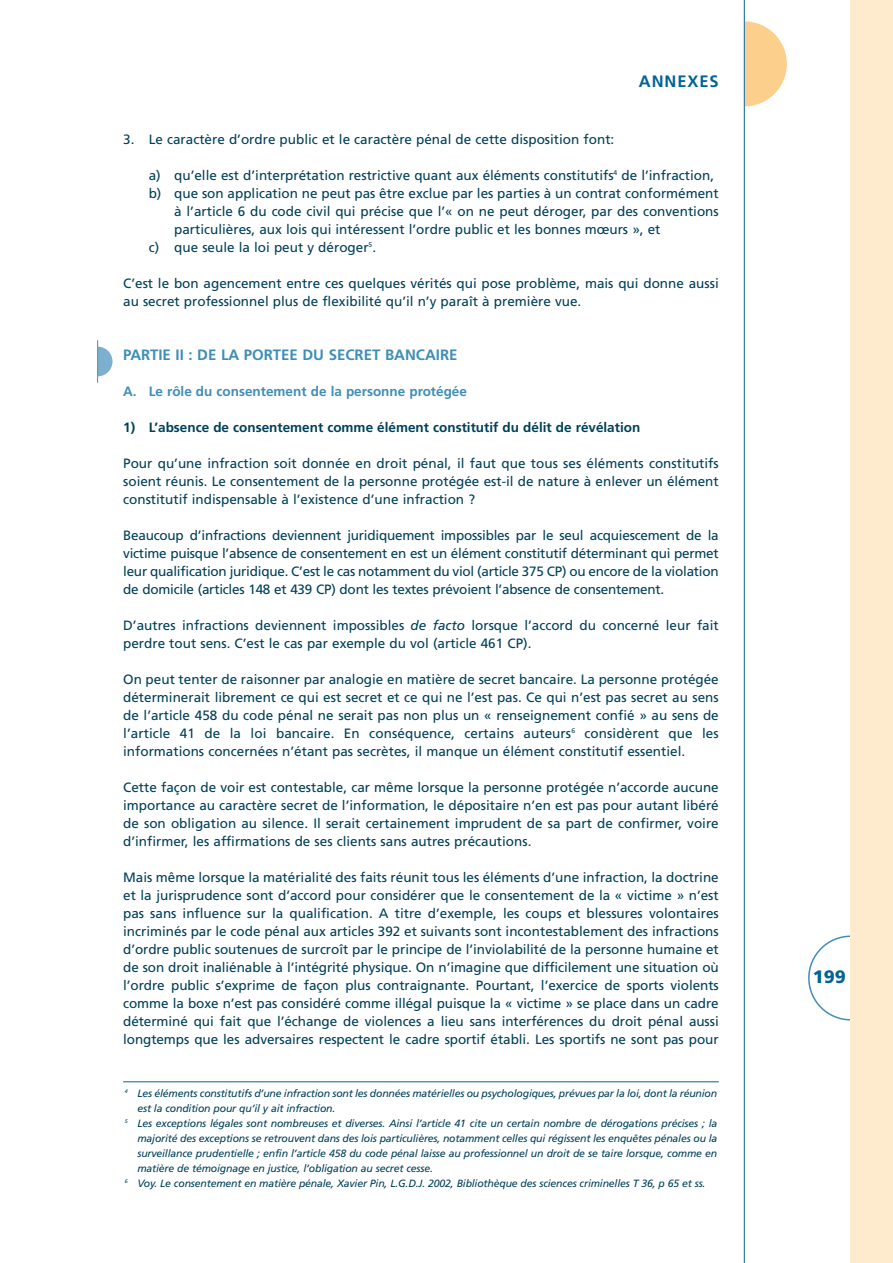
<style>
.page{position:relative;width:893px;height:1263px;background:#fff}
.page>*{position:absolute;margin:0;border:0;box-sizing:border-box;transform-origin:0 0}
.t1{font:900 18px "Frutiger";color:#006494}
.t2{font:700 16.5px "Frutiger";letter-spacing:.055em;color:#006494}
.t3{font:700 15px "Frutiger";color:#3f8eb6}
.t4{font:13.5px/18px "Frutiger";color:#004058;text-align:justify}
.t5{font:700 13.5px "Frutiger";color:#004058}
.t6{font:700 13.5px "Frutiger";color:#3f8eb6}
.t7{font:italic 10.5px "Frutiger";letter-spacing:-.015em;color:#004058}
.s1{font-style:italic}
</style>
<div class="page">
<svg style="left:808px;top:936px;width:42px;height:85px"></svg>
<div style="left:850px;top:0;width:42px;height:1263px;background:#feeacc"></div>
<div style="left:701px;top:21px;width:85px;height:85px;background:#fdcf8c;border-radius:50%"></div>
<div style="left:693px;top:0;width:51px;height:111px;background:#fff"></div>
<hr style="left:744px;top:0;width:1px;height:1263px;background:#006494">
<div style="left:83px;top:347px;width:29px;height:29px;background:#7dafce;border-radius:50%"></div>
<div style="left:66px;top:344px;width:32px;height:35px;background:#fff"></div>
<hr style="left:97px;top:340px;width:1px;height:43px;background:#3f8eb6">
<hr style="left:123px;top:1082px;width:595px;height:1px;background:#006494">
<p class="t2" style="left:639px;top:75px;width:81px">ANNEXES</p>
<p class="t4" style="left:123px;top:131px;width:492px">3. Le caractère d’ordre public et le caractère pénal de cette disposition font:</p>
<p class="t4" style="left:149px;top:167px;width:567px">a) qu’elle est d’interprétation restrictive quant aux éléments constitutifs<sup>4</sup> de l’infraction,</p>
<p class="t4" style="left:149px;top:185px;width:571px">b) que son application ne peut pas être exclue par les parties à un contrat conformément</p>
<p class="t4" style="left:174px;top:203px;width:546px">à l’article 6 du code civil qui précise que l’« on ne peut déroger, par des conventions</p>
<p class="t4" style="left:174px;top:221px;width:488px">particulières, aux lois qui intéressent l’ordre public et les bonnes mœurs », et</p>
<p class="t4" style="left:149px;top:239px;width:229px">c) que seule la loi peut y déroger<sup>5</sup>.</p>
<p class="t4" style="left:123px;top:275px;width:597px">C’est le bon agencement entre ces quelques vérités qui pose problème, mais qui donne aussi au secret professionnel plus de flexibilité qu’il n’y paraît à première vue.</p>
<p class="t3" style="left:123px;top:349px;width:336px">PARTIE II : DE LA PORTEE DU SECRET BANCAIRE</p>
<p class="t6" style="left:123px;top:386px;width:345px">A. Le rôle du consentement de la personne protégée</p>
<p class="t5" style="left:123px;top:422px;width:518px">1) L’absence de consentement comme élément constitutif du délit de révélation</p>
<p class="t4" style="left:123px;top:455px;width:597px">Pour qu’une infraction soit donnée en droit pénal, il faut que tous ses éléments constitutifs soient réunis. Le consentement de la personne protégée est-il de nature à enlever un élément constitutif indispensable à l’existence d’une infraction ?</p>
<p class="t4" style="left:123px;top:527px;width:597px">Beaucoup d’infractions deviennent juridiquement impossibles par le seul acquiescement de la victime puisque l’absence de consentement en est un élément constitutif déterminant qui permet leur qualification juridique. C’est le cas notamment du viol (article 375 CP) ou encore de la violation de domicile (articles 148 et 439 CP) dont les textes prévoient l’absence de consentement.</p>
<p class="t4" style="left:123px;top:617px;width:597px">D’autres infractions deviennent impossibles <span class="s1">de facto</span> lorsque l’accord du concerné leur fait perdre tout sens. C’est le cas par exemple du vol (article 461 CP).</p>
<p class="t4" style="left:123px;top:671px;width:597px">On peut tenter de raisonner par analogie en matière de secret bancaire. La personne protégée déterminerait librement ce qui est secret et ce qui ne l’est pas. Ce qui n’est pas secret au sens de l’article 458 du code pénal ne serait pas non plus un « renseignement confié » au sens de l’article 41 de la loi bancaire. En conséquence, certains auteurs<sup>6</sup> considèrent que les informations concernées n’étant pas secrètes, il manque un élément constitutif essentiel.</p>
<p class="t4" style="left:123px;top:779px;width:597px">Cette façon de voir est contestable, car même lorsque la personne protégée n’accorde aucune importance au caractère secret de l’information, le dépositaire n’en est pas pour autant libéré de son obligation au silence. Il serait certainement imprudent de sa part de confirmer, voire d’infirmer, les affirmations de ses clients sans autres précautions.</p>
<p class="t4" style="left:123px;top:869px;width:597px">Mais même lorsque la matérialité des faits réunit tous les éléments d’une infraction, la doctrine et la jurisprudence sont d’accord pour considérer que le consentement de la « victime » n’est pas sans influence sur la qualification. A titre d’exemple, les coups et blessures volontaires incriminés par le code pénal aux articles 392 et suivants sont incontestablement des infractions d’ordre public soutenues de surcroît par le principe de l’inviolabilité de la personne humaine et de son droit inaliénable à l’intégrité physique. On n’imagine que difficilement une situation où l’ordre public s’exprime de façon plus contraignante. Pourtant, l’exercice de sports violents comme la boxe n’est pas considéré comme illégal puisque la « victime » se place dans un cadre déterminé qui fait que l’échange de violences a lieu sans interférences du droit pénal aussi longtemps que les adversaires respectent le cadre sportif établi. Les sportifs ne sont pas pour</p>
<p class="t7" style="left:125px;top:1089px;width:594px"><sup>4</sup> Les éléments constitutifs d’une infraction sont les données matérielles ou psychologiques, prévues par la loi, dont la réunion</p>
<p class="t7" style="left:137px;top:1104px;width:199px">est la condition pour qu’il y ait infraction.</p>
<p class="t7" style="left:125px;top:1119px;width:594px"><sup>5</sup> Les exceptions légales sont nombreuses et diverses. Ainsi l’article 41 cite un certain nombre de dérogations précises ; la</p>
<p class="t7" style="left:137px;top:1134px;width:581px">majorité des exceptions se retrouvent dans des lois particulières, notamment celles qui régissent les enquêtes pénales ou la</p>
<p class="t7" style="left:137px;top:1149px;width:581px">surveillance prudentielle ; enfin l’article 458 du code pénal laisse au professionnel un droit de se taire lorsque, comme en</p>
<p class="t7" style="left:137px;top:1164px;width:297px">matière de témoignage en justice, l’obligation au secret cesse.</p>
<p class="t7" style="left:125px;top:1179px;width:582px"><sup>6</sup> Voy. Le consentement en matière pénale, Xavier Pin, L.G.D.J. 2002, Bibliothèque des sciences criminelles T 36, p 65 et ss.</p>
<h1 class="t1" style="left:812px;top:969px;width:35px">199</h1>
</div>
